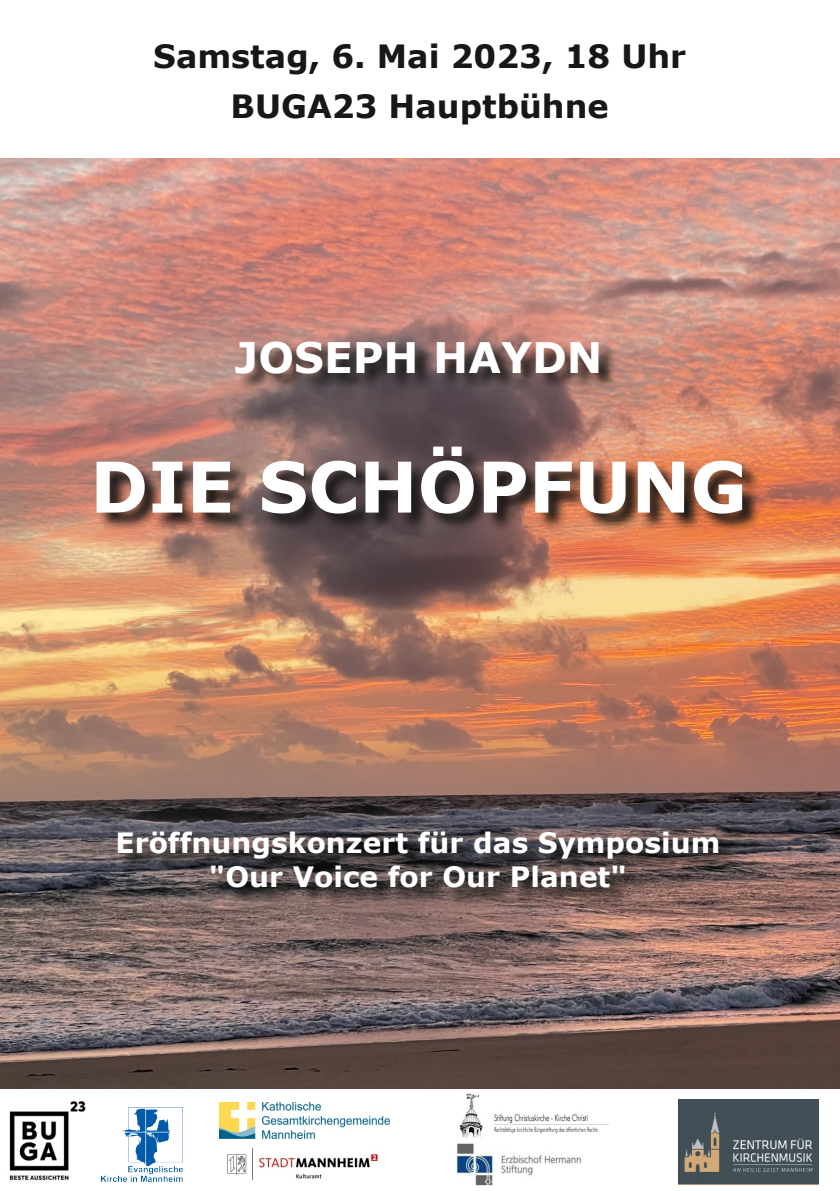
<style>
.page{position:relative;width:840px;height:1191px;background:#fff}
.page>*{position:absolute;margin:0;border:0;box-sizing:border-box;transform-origin:0 0}
.t1{font:700 70px "Verdana";color:#fff}
.t2{font:700 42px "Verdana";color:#fff}
.t3{font:700 32px/50px "Verdana";color:#181715;text-align:center}
.t4{font:700 28px/34px "Verdana";color:#fff;text-align:center}
</style>
<div class="page">
<img style="left:0;top:159px;width:839px;height:930px">
<img style="left:68px;top:262px;width:723px;height:343px">
<img style="left:219px;top:1102px;width:170px;height:36px">
<img style="left:459px;top:1093px;width:150px;height:46px">
<img style="left:227px;top:1148px;width:151px;height:31px">
<img style="left:101px;top:1107px;width:82px;height:74px">
<img style="left:456px;top:1143px;width:125px;height:42px">
<img style="left:9px;top:1101px;width:77px;height:80px">
<img style="left:678px;top:1099px;width:140px;height:85px">
<svg style="left:0;top:824px;width:839px;height:117px;background:#695857"></svg>
<p class="t3" style="left:153px;top:30px;width:534px">Samstag, 6. Mai 2023, 18 Uhr<br>BUGA23 Hauptbühne</p>
<h2 class="t2" style="left:235px;top:330px;width:369px">JOSEPH HAYDN</h2>
<h1 class="t1" style="left:90px;top:442px;width:658px">DIE SCHÖPFUNG</h1>
<p class="t4" style="left:115px;top:824px;width:606px">Eröffnungskonzert für das Symposium "Our Voice for Our Planet"</p>
</div>
